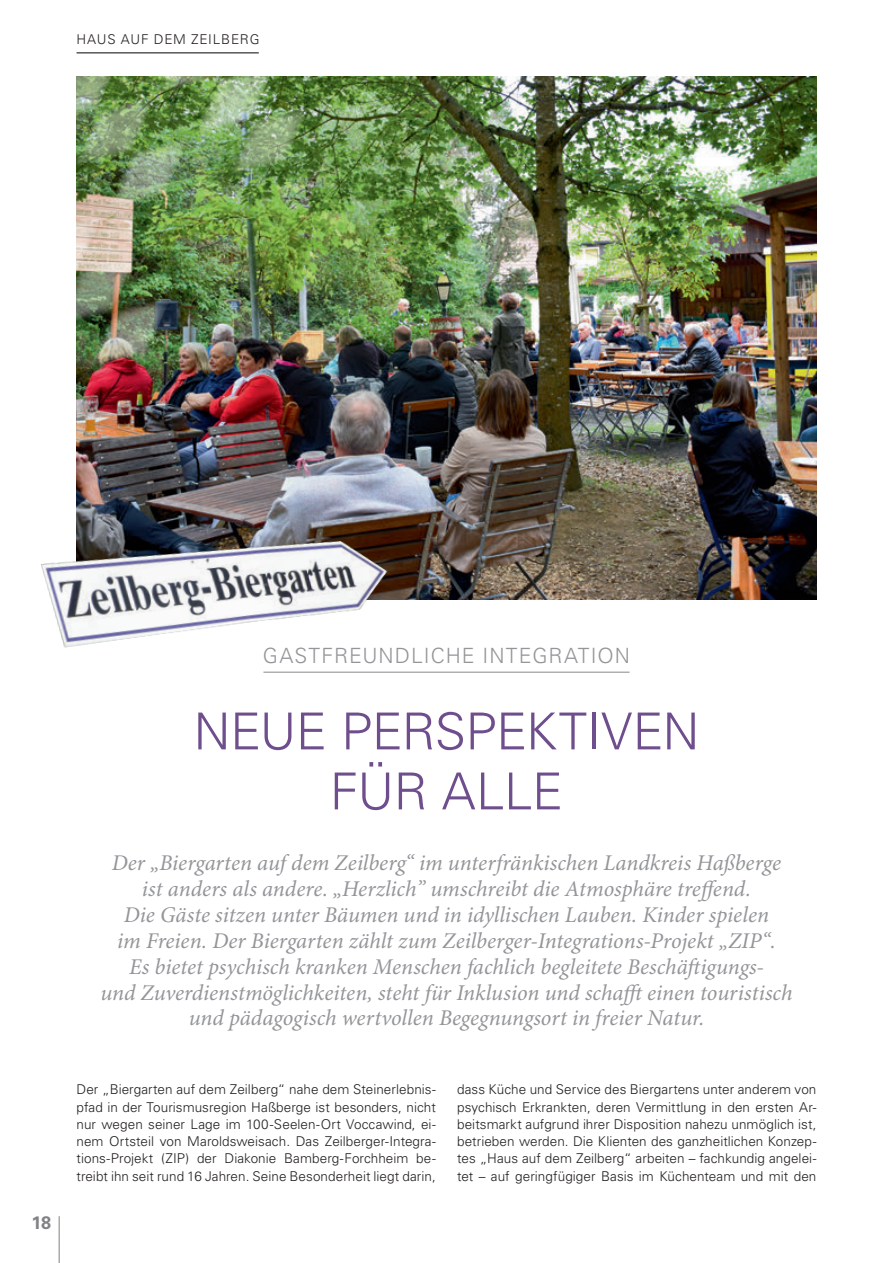
<style>
.page{position:relative;width:893px;height:1263px;background:#fff}
.page>*{position:absolute;margin:0;border:0;box-sizing:border-box;transform-origin:0 0}
.H1_Head{font:300 51px/60px "Univers LT Std";letter-spacing:-.01em;color:#6f4e8d;text-align:center}
.Intro{font:italic 22.5px/25.8px "Minion Pro";letter-spacing:-.005em;color:#939598;text-align:center}
.Subhead{font:300 21px "Univers LT Std";letter-spacing:.05em;color:#939598}
.t1{font:700 18px "Univers LT Std";color:#808285}
.Grundtext{font:300 13.5px/17.2px "Univers LT Std";letter-spacing:.005em;color:#231f20;text-align:justify}
.Kolumnentitel{font:300 13.5px "Univers LT Std";letter-spacing:.06em;color:#231f20}
</style>
<div class="page">
<img style="left:77px;top:77px;width:739px;height:522px">
<hr style="left:263px;top:672px;width:366px;height:1px;background:#939598">
<img style="left:76px;top:52px;width:251px;height:318px">
<img style="left:41px;top:493px;width:376px;height:180px">
<hr style="left:59px;top:1216px;width:1px;height:47px;background:#808285">
<hr style="left:77px;top:52px;width:182px;height:1px;background:#231f20">
<p class="Kolumnentitel" style="left:77px;top:31px;width:184px">HAUS AUF DEM ZEILBERG</p>
<h3 class="t1" style="left:31px;top:1212px;width:21px">18</h3>
<h2 class="Subhead" style="left:263px;top:643px;width:369px">GASTFREUNDLICHE INTEGRATION</h2>
<h2 class="H1_Head" style="left:194px;top:701px;width:507px">NEUE PERSPEKTIVEN<br>FÜR ALLE</h2>
<p class="Intro" style="left:100px;top:851px;width:694px">Der „Biergarten auf dem Zeilberg“ im unterfränkischen Landkreis Haßberge ist anders als andere. „Herzlich” umschreibt die Atmosphäre treffend.<br>Die Gäste sitzen unter Bäumen und in idyllischen Lauben. Kinder spielen<br>im Freien. Der Biergarten zählt zum Zeilberger-Integrations-Projekt „ZIP“.<br>Es bietet psychisch kranken Menschen fachlich begleitete Beschäftigungs-<br>und Zuverdienstmöglichkeiten, steht für Inklusion und schafft einen touristisch und pädagogisch wertvollen Begegnungsort in freier Natur.</p>
<p class="Grundtext" style="left:77px;top:1081px;width:361px">Der „Biergarten auf dem Zeilberg“ nahe dem Steinerlebnis&shy;pfad in der Tourismusregion Haßberge ist besonders, nicht nur wegen seiner Lage im 100-Seelen-Ort Voccawind, ei&shy;nem Ortsteil von Maroldsweisach. Das Zeilberger-Integra&shy;tions-Projekt (ZIP) der Diakonie Bamberg-Forchheim be&shy;treibt ihn seit rund 16 Jahren. Seine Besonderheit liegt darin,</p>
<p class="Grundtext" style="left:457px;top:1081px;width:361px">dass Küche und Service des Biergartens unter anderem von psychisch Erkrankten, deren Vermittlung in den ersten Ar&shy;beitsmarkt aufgrund ihrer Disposition nahezu unmöglich ist, betrieben werden. Die Klienten des ganzheitlichen Konzep&shy;tes „Haus auf dem Zeilberg“ arbeiten – fachkundig angelei&shy;tet – auf geringfügiger Basis im Küchenteam und mit den</p>
</div>
